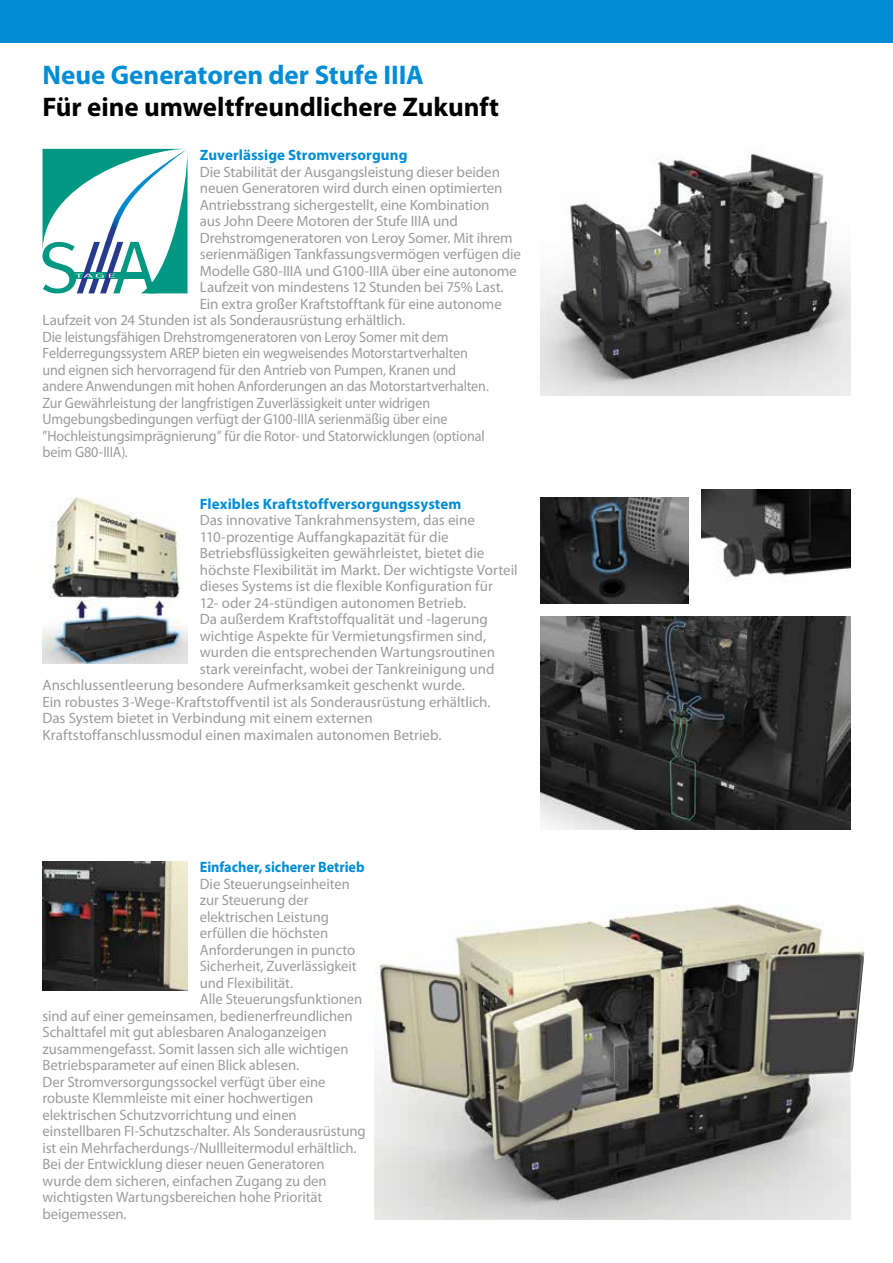
<style>
.page{position:relative;width:893px;height:1263px;background:#fff}
.page>*{position:absolute;margin:0;border:0;box-sizing:border-box;transform-origin:0 0}
.t1{font:700 27px "Myriad Pro";letter-spacing:-.005em;color:#000}
.t2{font:700 27px "Myriad Pro";letter-spacing:-.005em;color:#008dd6}
.t3{font:15px "Myriad Pro";letter-spacing:-.005em;color:#9c9c9d}
.t4{font:15px "Myriad Pro";letter-spacing:-.005em;color:#9c9c9d;scale:.94 1}
.t5{font:700 15px "Myriad Pro";letter-spacing:.005em;color:#008dd6}
.t6{font:700 15px "Myriad Pro";letter-spacing:.005em;color:#008dd6;scale:.95 1}
</style>
<div class="page">
<img style="left:540px;top:148px;width:310px;height:247px">
<img style="left:540px;top:497px;width:149px;height:107px">
<img style="left:540px;top:617px;width:310px;height:212px">
<img style="left:702px;top:489px;width:148px;height:92px">
<img style="left:374px;top:904px;width:491px;height:316px">
<img style="left:43px;top:497px;width:144px;height:167px">
<img style="left:43px;top:861px;width:144px;height:130px">
<svg style="left:43px;top:149px;width:144px;height:144px"></svg>
<div style="left:0;top:0;width:893px;height:43px;background:#008dd6"></div>
<h1 class="t2" style="left:43px;top:60px;width:383px">Neue Generatoren der Stufe IIIA</h1>
<h1 class="t1" style="left:43px;top:92px;width:458px">Für eine umweltfreundlichere Zukunft</h1>
<p class="t5" style="left:200px;top:147px;width:209px">Zuverlässige Stromversorgung</p>
<p class="t3" style="left:200px;top:163px;width:302px">Die Stabilität der Ausgangsleistung dieser beiden</p>
<p class="t3" style="left:200px;top:180px;width:304px">neuen Generatoren wird durch einen optimierten</p>
<p class="t3" style="left:200px;top:196px;width:291px">Antriebsstrang sichergestellt, eine Kombination</p>
<p class="t3" style="left:200px;top:213px;width:260px">aus John Deere Motoren der Stufe IIIA und</p>
<p class="t3" style="left:200px;top:229px;width:314px">Drehstromgeneratoren von Leroy Somer. Mit ihrem</p>
<p class="t3" style="left:200px;top:246px;width:323px">serienmäßigen Tankfassungsvermögen verfügen die</p>
<p class="t3" style="left:200px;top:262px;width:318px">Modelle G80-IIIA und G100-IIIA über eine autonome</p>
<p class="t3" style="left:200px;top:279px;width:305px">Laufzeit von mindestens 12 Stunden bei 75% Last.</p>
<p class="t3" style="left:200px;top:295px;width:303px">Ein extra großer Kraftstofftank für eine autonome</p>
<p class="t3" style="left:43px;top:312px;width:364px">Laufzeit von 24 Stunden ist als Sonderausrüstung erhältlich.</p>
<p class="t4" style="left:43px;top:328px;width:433px">Die leistungsfähigen Drehstromgeneratoren von Leroy Somer mit dem</p>
<p class="t4" style="left:43px;top:345px;width:454px">Felderregungssystem AREP bieten ein wegweisendes Motorstartverhalten</p>
<p class="t4" style="left:43px;top:361px;width:441px">und eignen sich hervorragend für den Antrieb von Pumpen, Kranen und</p>
<p class="t4" style="left:43px;top:378px;width:476px">andere Anwendungen mit hohen Anforderungen an das Motorstartverhalten.</p>
<p class="t4" style="left:43px;top:394px;width:414px">Zur Gewährleistung der langfristigen Zuverlässigkeit unter widrigen</p>
<p class="t4" style="left:43px;top:411px;width:432px">Umgebungsbedingungen verfügt der G100-IIIA serienmäßig über eine</p>
<p class="t4" style="left:43px;top:427px;width:472px">”Hochleistungsimprägnierung” für die Rotor- und Statorwicklungen (optional</p>
<p class="t4" style="left:43px;top:444px;width:92px">beim G80-IIIA).</p>
<p class="t5" style="left:200px;top:495px;width:263px">Flexibles Kraftstoffversorgungssystem</p>
<p class="t3" style="left:200px;top:512px;width:277px">Das innovative Tankrahmensystem, das eine</p>
<p class="t3" style="left:200px;top:529px;width:250px">110-prozentige Auffangkapazität für die</p>
<p class="t3" style="left:200px;top:545px;width:286px">Betriebsflüssigkeiten gewährleistet, bietet die</p>
<p class="t3" style="left:200px;top:562px;width:319px">höchste Flexibilität im Markt. Der wichtigste Vorteil</p>
<p class="t3" style="left:200px;top:578px;width:295px">dieses Systems ist die flexible Konfiguration für</p>
<p class="t3" style="left:200px;top:595px;width:268px">12- oder 24-stündigen autonomen Betrieb.</p>
<p class="t3" style="left:200px;top:611px;width:289px">Da außerdem Kraftstoffqualität und -lagerung</p>
<p class="t3" style="left:200px;top:628px;width:288px">wichtige Aspekte für Vermietungsfirmen sind,</p>
<p class="t3" style="left:200px;top:644px;width:297px">wurden die entsprechenden Wartungsroutinen</p>
<p class="t3" style="left:200px;top:661px;width:296px">stark vereinfacht, wobei der Tankreinigung und</p>
<p class="t3" style="left:43px;top:677px;width:424px">Anschlussentleerung besondere Aufmerksamkeit geschenkt wurde.</p>
<p class="t3" style="left:43px;top:694px;width:450px">Ein robustes 3-Wege-Kraftstoffventil ist als Sonderausrüstung erhältlich.</p>
<p class="t3" style="left:43px;top:710px;width:332px">Das System bietet in Verbindung mit einem externen</p>
<p class="t3" style="left:43px;top:727px;width:401px">Kraftstoffanschlussmodul einen maximalen autonomen Betrieb.</p>
<p class="t6" style="left:200px;top:859px;width:175px">Einfacher, sicherer Betrieb</p>
<p class="t3" style="left:200px;top:876px;width:152px">Die Steuerungseinheiten</p>
<p class="t3" style="left:200px;top:892px;width:110px">zur Steuerung der</p>
<p class="t3" style="left:200px;top:909px;width:131px">elektrischen Leistung</p>
<p class="t3" style="left:200px;top:925px;width:130px">erfüllen die höchsten</p>
<p class="t3" style="left:200px;top:942px;width:157px">Anforderungen in puncto</p>
<p class="t3" style="left:200px;top:958px;width:158px">Sicherheit, Zuverlässigkeit</p>
<p class="t3" style="left:200px;top:975px;width:95px">und Flexibilität.</p>
<p class="t3" style="left:200px;top:991px;width:164px">Alle Steuerungsfunktionen</p>
<p class="t3" style="left:43px;top:1008px;width:312px">sind auf einer gemeinsamen, bedienerfreundlichen</p>
<p class="t3" style="left:43px;top:1024px;width:285px">Schalttafel mit gut ablesbaren Analoganzeigen</p>
<p class="t3" style="left:43px;top:1041px;width:307px">zusammengefasst. Somit lassen sich alle wichtigen</p>
<p class="t3" style="left:43px;top:1057px;width:258px">Betriebsparameter auf einen Blick ablesen.</p>
<p class="t3" style="left:43px;top:1074px;width:285px">Der Stromversorgungssockel verfügt über eine</p>
<p class="t3" style="left:43px;top:1090px;width:272px">robuste Klemmleiste mit einer hochwertigen</p>
<p class="t3" style="left:43px;top:1107px;width:256px">elektrischen Schutzvorrichtung und einen</p>
<p class="t3" style="left:43px;top:1123px;width:325px">einstellbaren FI-Schutzschalter. Als Sonderausrüstung</p>
<p class="t3" style="left:43px;top:1140px;width:316px">ist ein Mehrfacherdungs-/Nullleitermodul erhältlich.</p>
<p class="t3" style="left:43px;top:1156px;width:283px">Bei der Entwicklung dieser neuen Generatoren</p>
<p class="t3" style="left:43px;top:1173px;width:286px">wurde dem sicheren, einfachen Zugang zu den</p>
<p class="t3" style="left:43px;top:1189px;width:281px">wichtigsten Wartungsbereichen hohe Priorität</p>
<p class="t3" style="left:43px;top:1206px;width:86px">beigemessen.</p>
</div>
